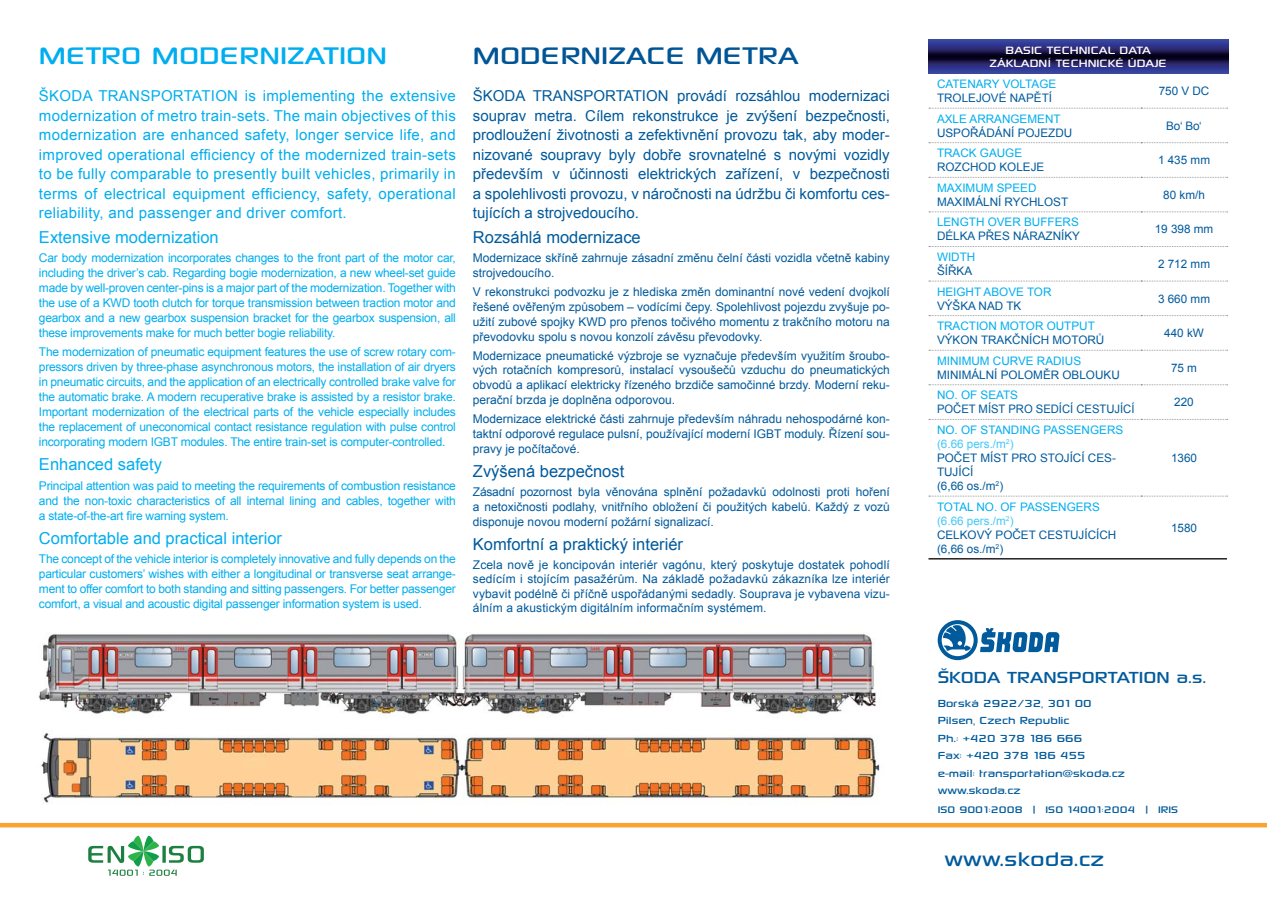
<style>
.page{position:relative;width:1267px;height:897px;background:#fff}
.page>*{position:absolute;margin:0;border:0;box-sizing:border-box;transform-origin:0 0}
.t1{font:33.9px "Sony Sketch EF";color:#00aeef}
.t2{font:33.9px "Sony Sketch EF";color:#005596}
.t3{font:27.9px "Sony Sketch EF";color:#005a9c}
.t4{font:22.65px "Sony Sketch EF";color:#005a9c}
.t5{font:16.5px "Arial";color:#00aeef}
.t6{font:16.5px "Arial";color:#005a9c}
.t7{font:15px/19.5px "Arial";letter-spacing:.02em;color:#00aeef;text-align:justify}
.t8{font:15px/19.5px "Arial";color:#005a9c;text-align:justify}
.t9{font:15px/13.5px "Sony Sketch EF";color:#fff;text-align:center}
.t10{font:14.55px/17.4px "Sony Sketch EF";color:#005a9c}
.t11{font:13.5px "Sony Sketch EF";color:#005a9c}
.t12{font:12px/15px "Arial";letter-spacing:-.02em;color:#00aeef;text-align:justify}
.t13{font:12px/15px "Arial";color:#005a9c;text-align:justify}
.t14{font:11.7px/14.1px "Arial";color:#005a9c}
.t15{font:11.7px "Arial";color:#00aeef}
.t16{font:11.7px "Arial";color:#005a9c;scale:.96 1}
.s1{color:#00aeef}
.s2{color:#44c8f5}
</style>
<div class="page">
<svg style="left:937px;top:620px;width:122px;height:40px"></svg>
<svg style="left:928px;top:108px;width:299px;height:1px"></svg>
<svg style="left:928px;top:142px;width:299px;height:1px"></svg>
<svg style="left:928px;top:177px;width:299px;height:1px"></svg>
<svg style="left:928px;top:211px;width:299px;height:1px"></svg>
<svg style="left:928px;top:246px;width:299px;height:1px"></svg>
<svg style="left:928px;top:280px;width:299px;height:1px"></svg>
<svg style="left:928px;top:315px;width:299px;height:1px"></svg>
<svg style="left:928px;top:350px;width:299px;height:1px"></svg>
<svg style="left:928px;top:384px;width:299px;height:1px"></svg>
<svg style="left:928px;top:419px;width:299px;height:1px"></svg>
<svg style="left:928px;top:495px;width:299px;height:1px"></svg>
<hr style="left:928px;top:558px;width:298px;height:1px;background:#231f20">
<svg style="left:928px;top:39px;width:299px;height:35px;background:#25286b"></svg>
<div style="left:0;top:822px;width:1266px;height:5px;background:#faa330"></div>
<svg style="left:88px;top:835px;width:116px;height:40px"></svg>
<img style="left:38px;top:634px;width:838px;height:84px">
<img style="left:41px;top:733px;width:839px;height:70px">
<h1 class="t1" style="left:39px;top:36px;width:349px">METRO MODERNIZATION</h1>
<p class="t7" style="left:39px;top:86px;width:418px">ŠKODA TRANSPORTATION is implementing the extensive modernization of metro train-sets. The main objectives of this modernization are enhanced safety, longer service life, and improved operational efficiency of the modernized train-sets to be fully comparable to presently built vehicles, primarily in terms of electrical equipment efficiency, safety, operational reliability, and passenger and driver comfort.</p>
<h3 class="t5" style="left:39px;top:227px;width:181px">Extensive modernization</h3>
<p class="t12" style="left:39px;top:250px;width:418px">Car body modernization incorporates changes to the front part of the motor car, including the driver’s cab. Regarding bogie modernization, a new wheel-set guide made by well-proven center-pins is a major part of the modernization. Together with the use of a KWD tooth clutch for torque transmission between traction motor and gearbox and a new gearbox suspension bracket for the gearbox suspension, all these improvements make for much better bogie reliability.</p>
<p class="t12" style="left:39px;top:344px;width:418px">The modernization of pneumatic equipment features the use of screw rotary com&shy;pressors driven by three-phase asynchronous motors, the installation of air dryers in pneumatic circuits, and the application of an electrically controlled brake valve for the automatic brake. A modern recuperative brake is assisted by a resistor brake.<br>Important modernization of the electrical parts of the vehicle especially includes the replacement of uneconomical contact resistance regulation with pulse control incorporating modern IGBT modules. The entire train-set is computer-controlled.</p>
<h3 class="t5" style="left:39px;top:455px;width:124px">Enhanced safety</h3>
<p class="t12" style="left:39px;top:478px;width:418px">Principal attention was paid to meeting the requirements of combustion resistance and the non-toxic characteristics of all internal lining and cables, together with a state-of-the-art fire warning system.</p>
<h3 class="t5" style="left:39px;top:528px;width:244px">Comfortable and practical interior</h3>
<p class="t12" style="left:39px;top:551px;width:418px">The concept of the vehicle interior is completely innovative and fully depends on the particular customers’ wishes with either a longitudinal or transverse seat arrange&shy;ment to offer comfort to both standing and sitting passengers. For better passenger comfort, a visual and acoustic digital passenger information system is used.</p>
<h1 class="t2" style="left:473px;top:36px;width:327px">MODERNIZACE METRA</h1>
<p class="t8" style="left:473px;top:86px;width:418px">ŠKODA TRANSPORTATION provádí rozsáhlou modernizaci souprav metra. Cílem rekonstrukce je zvýšení bezpečnosti, prodloužení životnosti a zefektivnění provozu tak, aby moder&shy;nizované soupravy byly dobře srovnatelné s novými vozidly především v účinnosti elektrických zařízení, v bezpečnosti a spolehlivosti provozu, v náročnosti na údržbu či komfortu ces&shy;tujících a strojvedoucího.</p>
<h3 class="t6" style="left:473px;top:227px;width:169px">Rozsáhlá modernizace</h3>
<p class="t13" style="left:473px;top:250px;width:418px">Modernizace skříně zahrnuje zásadní změnu čelní části vozidla včetně kabiny strojvedoucího.</p>
<p class="t13" style="left:473px;top:284px;width:418px">V rekonstrukci podvozku je z hlediska změn dominantní nové vedení dvojkolí řešené ověřeným způsobem – vodícími čepy. Spolehlivost pojezdu zvyšuje po&shy;užití zubové spojky KWD pro přenos točivého momentu z trakčního motoru na převodovku spolu s novou konzolí závěsu převodovky.</p>
<p class="t13" style="left:473px;top:348px;width:418px">Modernizace pneumatické výzbroje se vyznačuje především využitím šroubo&shy;vých rotačních kompresorů, instalací vysoušečů vzduchu do pneumatických obvodů a aplikací elektricky řízeného brzdiče samočinné brzdy. Moderní reku&shy;perační brzda je doplněna odporovou.</p>
<p class="t13" style="left:473px;top:411px;width:418px">Modernizace elektrické části zahrnuje především náhradu nehospodárné kon&shy;taktní odporové regulace pulsní, používající moderní IGBT moduly. Řízení sou&shy;pravy je počítačové.</p>
<h3 class="t6" style="left:473px;top:462px;width:153px">Zvýšená bezpečnost</h3>
<p class="t13" style="left:473px;top:484px;width:418px">Zásadní pozornost byla věnována splnění požadavků odolnosti proti hoření a netoxičnosti podlahy, vnitřního obložení či použitých kabelů. Každý z vozů disponuje novou moderní požární signalizací.</p>
<h3 class="t6" style="left:473px;top:534px;width:211px">Komfortní a praktický interiér</h3>
<p class="t13" style="left:473px;top:557px;width:418px;line-height:14.5px">Zcela nově je koncipován interiér vagónu, který poskytuje dostatek pohodlí sedícím i stojícím pasažérům. Na základě požadavků zákazníka lze interiér vybavit podélně či příčně uspořádanými sedadly. Souprava je vybavena vizu&shy;álním a akustickým digitálním informačním systémem.</p>
<p class="t9" style="left:989px;top:42px;width:179px">BASIC TECHNICAL DATA<br>ZÁKLADNÍ TECHNICKÉ ÚDAJE</p>
<p class="t15" style="left:936px;top:77px;width:121px">CATENARY VOLTAGE</p>
<p class="t14" style="left:936px;top:91px;width:117px">TROLEJOVÉ NAPĚTÍ</p>
<p class="t15" style="left:936px;top:112px;width:125px">AXLE ARRANGEMENT</p>
<p class="t14" style="left:936px;top:126px;width:137px">USPOŘÁDÁNÍ POJEZDU</p>
<p class="t15" style="left:936px;top:147px;width:87px">TRACK GAUGE</p>
<p class="t14" style="left:936px;top:160px;width:109px">ROZCHOD KOLEJE</p>
<p class="t15" style="left:936px;top:181px;width:101px">MAXIMUM SPEED</p>
<p class="t14" style="left:936px;top:195px;width:133px">MAXIMÁLNÍ RYCHLOST</p>
<p class="t15" style="left:936px;top:216px;width:143px">LENGTH OVER BUFFERS</p>
<p class="t14" style="left:936px;top:229px;width:145px">DÉLKA PŘES NÁRAZNÍKY</p>
<p class="t15" style="left:936px;top:250px;width:40px">WIDTH</p>
<p class="t14" style="left:936px;top:264px;width:37px">ŠÍŘKA</p>
<p class="t15" style="left:936px;top:285px;width:116px">HEIGHT ABOVE TOR</p>
<p class="t14" style="left:936px;top:298px;width:86px">VÝŠKA NAD TK</p>
<p class="t15" style="left:936px;top:319px;width:159px">TRACTION MOTOR OUTPUT</p>
<p class="t14" style="left:936px;top:333px;width:169px">VÝKON TRAKČNÍCH MOTORŮ</p>
<p class="t15" style="left:936px;top:354px;width:146px">MINIMUM CURVE RADIUS</p>
<p class="t14" style="left:936px;top:367px;width:184px">MINIMÁLNÍ POLOMĚR OBLOUKU</p>
<p class="t15" style="left:936px;top:388px;width:83px">NO. OF SEATS</p>
<p class="t16" style="left:936px;top:403px;width:207px">POČET MÍST PRO SEDÍCÍ CESTUJÍCÍ</p>
<p class="t14" style="left:936px;top:423px;width:188px"><span class="s1">NO. OF STANDING PASSENGERS </span><span class="s2">(6.66 pers./m</span><sup>2</sup><span class="s2">)<br></span>POČET MÍST PRO STOJÍCÍ CES-<br>TUJÍCÍ<br>(6,66 os./m<sup>2</sup>)</p>
<p class="t14" style="left:936px;top:499px;width:181px"><span class="s1">TOTAL NO. OF PASSENGERS </span><span class="s2">(6.66 pers./m</span><sup>2</sup><span class="s2">)<br></span>CELKOVÝ POČET CESTUJÍCÍCH (6,66 os./m<sup>2</sup>)</p>
<p class="t14" style="left:1158px;top:84px;width:52px">750 V DC</p>
<p class="t14" style="left:1166px;top:119px;width:37px">Bo‘ Bo‘</p>
<p class="t14" style="left:1157px;top:153px;width:54px">1 435 mm</p>
<p class="t14" style="left:1163px;top:188px;width:43px">80 km/h</p>
<p class="t14" style="left:1154px;top:222px;width:60px">19 398 mm</p>
<p class="t14" style="left:1157px;top:257px;width:54px">2 712 mm</p>
<p class="t14" style="left:1157px;top:291px;width:54px">3 660 mm</p>
<p class="t14" style="left:1164px;top:326px;width:41px">440 kW</p>
<p class="t14" style="left:1170px;top:360px;width:28px">75 m</p>
<p class="t14" style="left:1174px;top:395px;width:21px">220</p>
<p class="t14" style="left:1170px;top:451px;width:28px">1360</p>
<p class="t14" style="left:1170px;top:520px;width:28px">1580</p>
<h3 class="t4" style="left:937px;top:664px;width:270px">ŠKODA TRANSPORTATION a.s.</h3>
<p class="t10" style="left:937px;top:693px;width:189px">Borská 2922/32, 301 00<br>Pilsen, Czech Republic<br>Ph.: +420 378 186 666<br>Fax: +420 378 186 455 e-mail: transportation@skoda.cz www.skoda.cz</p>
<p class="t11" style="left:937px;top:802px;width:242px">ISO 9001:2008 | ISO 14001:2004 | IRIS</p>
<h2 class="t3" style="left:944px;top:843px;width:161px">www.skoda.cz</h2>
</div>
